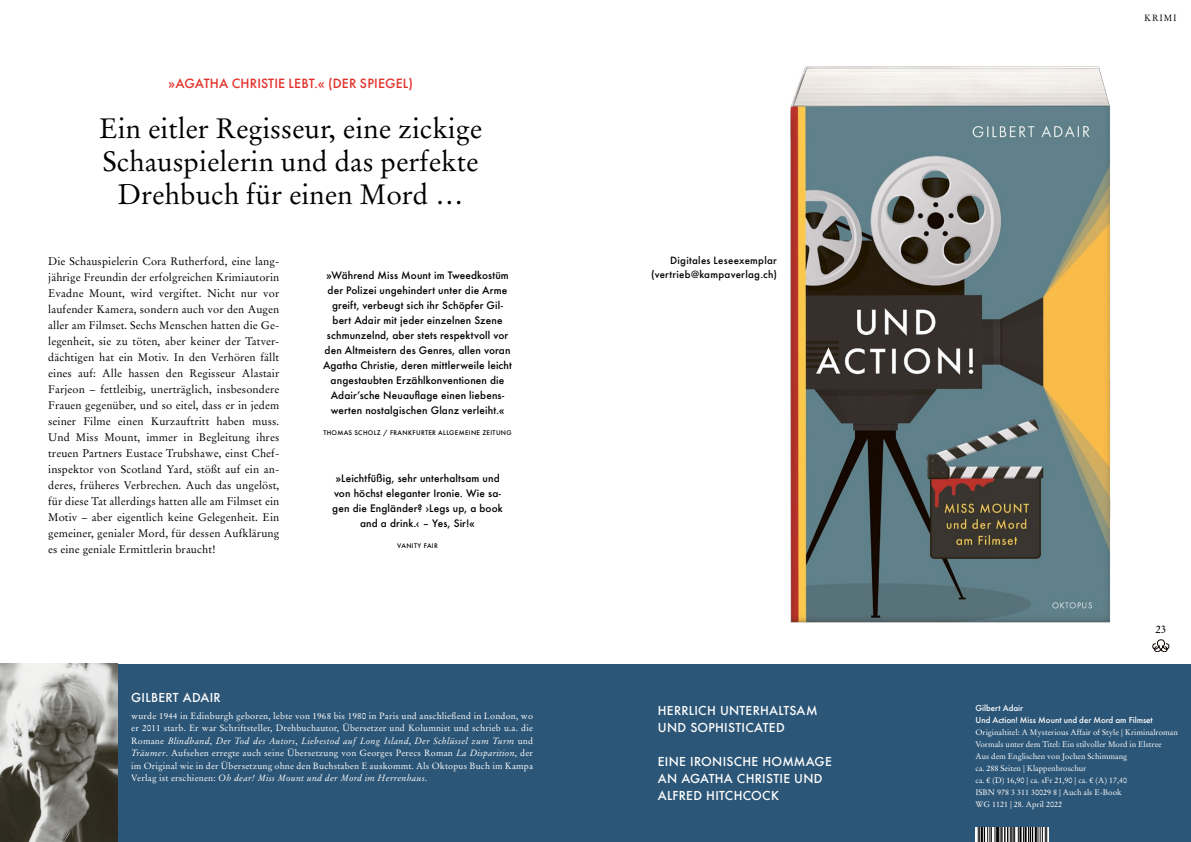
<style>
.page{position:relative;width:1191px;height:842px;background:#2c5677}
.page>*{position:absolute;margin:0;border:0;box-sizing:border-box;transform-origin:0 0}
.t1{font:28px/33px "Stempel Garamond LT Pro";color:#000;text-align:center}
.t2{font:500 14px "Futura PT";letter-spacing:.01em;color:#e2312a}
.t3{font:500 12px/17px "Futura";letter-spacing:.025em;color:#fff}
.t4{font:11px/16px "Stempel Garamond LT Pro";letter-spacing:.01em;color:#000;text-align:justify}
.t5{font:500 11px/14px "Futura PT";letter-spacing:.025em;color:#000;text-align:right}
.t6{font:500 10px/15px "Futura";letter-spacing:.015em;color:#000;text-align:center}
.t7{font:9px/12.5px "Stempel Garamond LT Pro";letter-spacing:.02em;color:#fff;text-align:justify}
.t8{font:500 9px/12px "Futura PT";color:#fff}
.t9{font:9px "Stempel Garamond LT Pro";letter-spacing:.1em;color:#000}
.t10{font:8px/12px "Stempel Garamond LT Pro";color:#fff}
.t11{font:500 7px "Futura PT";letter-spacing:.05em;color:#000}
.s1{font-style:italic}
</style>
<div class="page">
<div style="left:0;top:0;width:1191px;height:663px;background:#fff"></div>
<img style="left:0;top:663px;width:117px;height:179px">
<svg style="left:975px;top:828px;width:74px;height:14px"></svg>
<svg style="left:978px;top:828px;width:69px;height:14px"></svg>
<img style="left:790px;top:66px;width:321px;height:557px">
<svg style="left:1152px;top:640px;width:17px;height:12px"></svg>
<p class="t2" style="left:168px;top:75px;width:246px">»AGATHA CHRISTIE LEBT.« (DER SPIEGEL)</p>
<h1 class="t1" style="left:99px;top:112px;width:384px">Ein eitler Regisseur, eine zickige<br>Schauspielerin und das perfekte<br>Drehbuch für einen Mord …</h1>
<p class="t4" style="left:48px;top:253px;width:233px">Die Schauspielerin Cora Rutherford, eine lang&shy;jährige Freundin der erfolgreichen Krimiautorin Evadne Mount, wird vergiftet. Nicht nur vor laufender Kamera, sondern auch vor den Augen aller am Filmset. Sechs Menschen hatten die Ge&shy;legenheit, sie zu töten, aber keiner der Tatver&shy;dächtigen hat ein Motiv. In den Verhören fällt eines auf: Alle hassen den Regisseur Alastair Farjeon – fettleibig, unerträglich, insbesondere Frauen gegenüber, und so eitel, dass er in jedem seiner Filme einen Kurzauftritt haben muss.<br>Und Miss Mount, immer in Begleitung ihres treuen Partners Eustace Trubshawe, einst Chef&shy;inspektor von Scotland Yard, stößt auf ein an&shy;deres, früheres Verbrechen. Auch das ungelöst, für diese Tat allerdings hatten alle am Filmset ein Motiv – aber eigentlich keine Gelegenheit. Ein gemeiner, genialer Mord, für dessen Aufklärung es eine geniale Ermittlerin braucht!</p>
<p class="t6" style="left:323px;top:268px;width:190px">»Während Miss Mount im Tweedkostüm der Polizei ungehindert unter die Arme greift, verbeugt sich ihr Schöpfer Gil&shy;bert Adair mit jeder einzelnen Szene schmunzelnd, aber stets respektvoll vor den Altmeistern des Genres, allen voran Agatha Christie, deren mittlerweile leicht angestaubten Erzählkonventionen die Adair’sche Neuauflage einen liebens&shy;werten nostalgischen Glanz verleiht.«</p>
<p class="t11" style="left:323px;top:428px;width:190px">THOMAS SCHOLZ / FRANKFURTER ALLGEMEINE ZEITUNG</p>
<p class="t6" style="left:332px;top:471px;width:172px">»Leichtfüßig, sehr unterhaltsam und von höchst eleganter Ironie. Wie sa&shy;gen die Engländer? ›Legs up, a book and a drink.‹ – Yes, Sir!«</p>
<p class="t11" style="left:397px;top:541px;width:42px">VANITY FAIR</p>
<p class="t3" style="left:131px;top:689px;width:91px">GILBERT ADAIR</p>
<p class="t7" style="left:131px;top:709px;width:403px">wurde 1944 in Edinburgh geboren, lebte von 1968 bis 1980 in Paris und anschließend in London, wo er 2011 starb. Er war Schriftsteller, Drehbuchautor, Übersetzer und Kolumnist und schrieb u.a. die Romane <span class="s1">Blindband</span>, <span class="s1">Der Tod des Autors</span>, <span class="s1">Liebestod auf Long Island</span>, <span class="s1">Der Schlüssel zum Turm</span> und <span class="s1">Träumer</span>. Aufsehen erregte auch seine Übersetzung von Georges Perecs Roman <span class="s1">La Disparition</span>, der im Original wie in der Übersetzung ohne den Buchstaben E auskommt. Als Oktopus Buch im Kampa Verlag ist erschienen: <span class="s1">Oh dear! Miss Mount und der Mord im Herrenhaus</span>.</p>
<p class="t5" style="left:651px;top:253px;width:127px">Digitales Leseexemplar (vertrieb@kampaverlag.ch)</p>
<p class="t3" style="left:658px;top:702px;width:161px">HERRLICH UNTERHALTSAM<br>UND SOPHISTICATED</p>
<p class="t3" style="left:658px;top:753px;width:175px">EINE IRONISCHE HOMMAGE<br>AN AGATHA CHRISTIE UND<br>ALFRED HITCHCOCK</p>
<p class="t9" style="left:1144px;top:12px;width:34px">KRIMI</p>
<p class="t4" style="left:1155px;top:621px;width:12px">23</p>
<p class="t8" style="left:975px;top:702px;width:179px">Gilbert Adair<br>Und Action! Miss Mount und der Mord am Filmset</p>
<p class="t10" style="left:975px;top:726px;width:204px">Originaltitel: A Mysterious Affair of Style | Kriminalroman Vormals unter dem Titel: Ein stilvoller Mord in Elstree<br>Aus dem Englischen von Jochen Schimmang<br>ca. 288 Seiten | Klappenbroschur<br>ca. € (D) 16,90 | ca. sFr 21,90 | ca. € (A) 17,40<br>ISBN 978 3 311 30029 8 | Auch als E-Book<br>WG 1121 | 28. April 2022</p>
</div>
